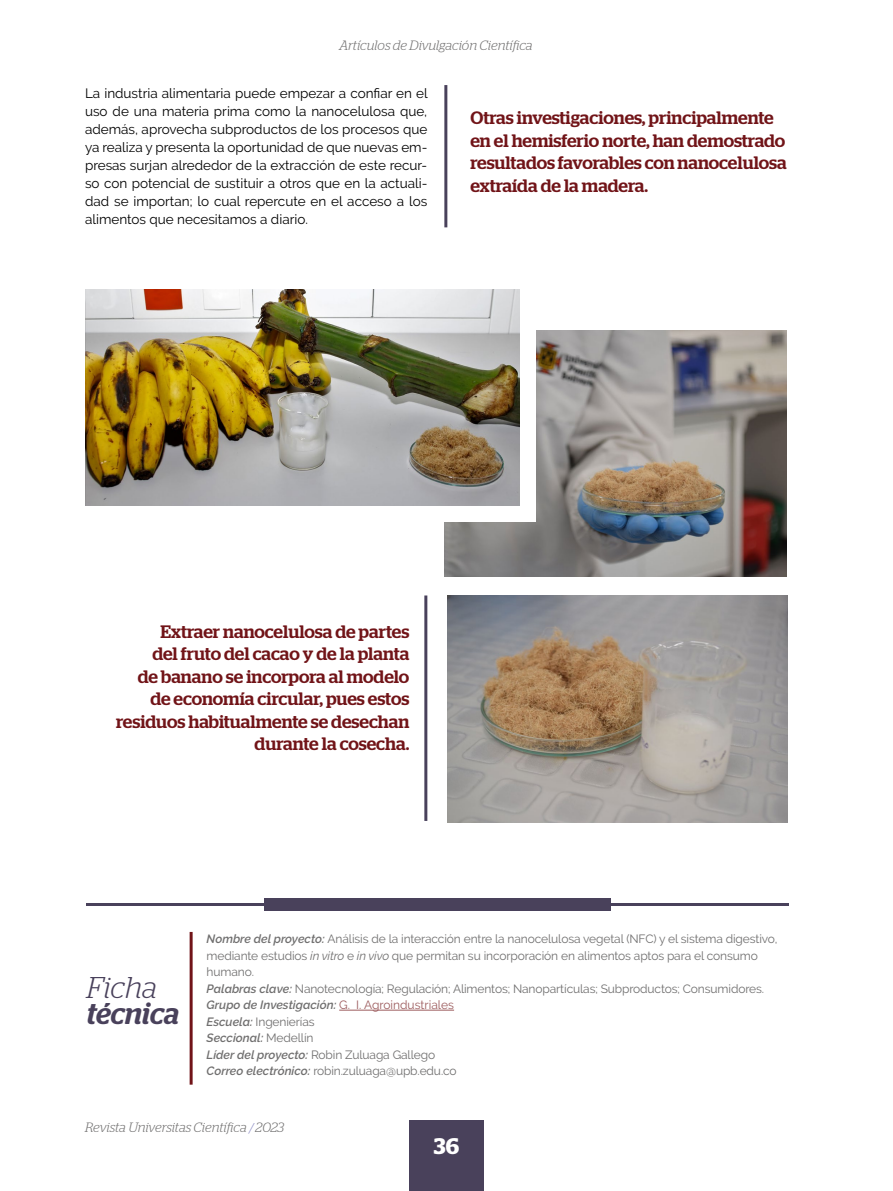
<style>
.page{position:relative;width:893px;height:1191px;background:#fff}
.page>*{position:absolute;margin:0;border:0;box-sizing:border-box;transform-origin:0 0}
.t1{font:italic 500 30px "Stag";color:#49415b}
.t2{font:italic 300 30px "Stag";color:#49415b}
.t3{font:600 22.5px "Stag";color:#fff}
.t4{font:500 18px/22.5px "Stag";color:#711418}
.t5{font:13.5px/18px "Raleway";color:#000;text-align:justify}
.t6{font:italic 300 13.5px "Stag";letter-spacing:-.005em;color:#706f6f}
.t7{font:12px/16.5px "Raleway";letter-spacing:-.01em;color:#706f6f}
.s1{font-weight:600;font-style:italic}
.s2{font-style:italic}
.s3{color:#9c5b5d}
.s4{color:#8a8ac3}
</style>
<div class="page">
<div style="left:409px;top:1120px;width:75px;height:71px;background:#49415b"></div>
<img style="left:444px;top:330px;width:343px;height:246px">
<div style="left:86px;top:261px;width:450px;height:260px;background:#fff"></div>
<img style="left:85px;top:289px;width:435px;height:217px">
<hr style="left:444px;top:85px;width:3px;height:142px;background:#49415b">
<hr style="left:424px;top:595px;width:3px;height:226px;background:#49415b">
<hr style="left:339px;top:1009px;width:115px;height:1px;background:#9c5b5d">
<hr style="left:190px;top:932px;width:3px;height:152px;background:#711418">
<hr style="left:86px;top:903px;width:702px;height:2px;background:#49415b">
<div style="left:264px;top:898px;width:346px;height:12px;background:#49415b"></div>
<img style="left:447px;top:595px;width:340px;height:227px">
<p class="t6" style="left:339px;top:37px;width:195px">Artículos de Divulgación Científica</p>
<p class="t5" style="left:85px;top:84px;width:344px">La industria alimentaria puede empezar a confiar en el uso de una materia prima como la nanocelulosa que, además, aprovecha subproductos de los procesos que ya realiza y presenta la oportunidad de que nuevas em&shy;presas surjan alrededor de la extracción de este recur&shy;so con potencial de sustituir a otros que en la actuali&shy;dad se importan; lo cual repercute en el acceso a los alimentos que necesitamos a diario.</p>
<h3 class="t4" style="left:470px;top:106px;width:318px">Otras investigaciones, principalmente en el hemisferio norte, han demostrado resultados favorables con nanocelulosa extraída de la madera.</h3>
<h3 class="t4" style="left:116px;top:620px;width:295px;text-align:right">Extraer nanocelulosa de partes<br>del fruto del cacao y de la planta<br>de banano se incorpora al modelo de economía circular, pues estos residuos habitualmente se desechan durante la cosecha.</h3>
<h1 class="t2" style="left:87px;top:970px;width:72px">Ficha</h1>
<h1 class="t1" style="left:87px;top:995px;width:94px">técnica</h1>
<p class="t7" style="left:207px;top:930px;width:573px"><span class="s1">Nombre del proyecto:</span> Análisis de la interacción entre la nanocelulosa vegetal (NFC) y el sistema digestivo, mediante estudios <span class="s2">in vitro</span> e <span class="s2">in vivo</span> que permitan su incorporación en alimentos aptos para el consumo humano.<br><span class="s1">Palabras clave:</span> Nanotecnología; Regulación; Alimentos; Nanopartículas; Subproductos; Consumidores.<br><span class="s1">Grupo de Investigación:</span> <span class="s3">G. I. Agroindustriales<br></span><span class="s1">Escuela:</span> Ingenierías<br><span class="s1">Seccional:</span> Medellín<br><span class="s1">Líder del proyecto:</span> Robin Zuluaga Gallego<br><span class="s1">Correo electrónico:</span> robin.zuluaga@upb.edu.co</p>
<p class="t6" style="left:85px;top:1119px;width:201px">Revista Universitas Científica <span class="s4">/</span> 2023</p>
<h2 class="t3" style="left:434px;top:1132px;width:27px">36</h2>
</div>
